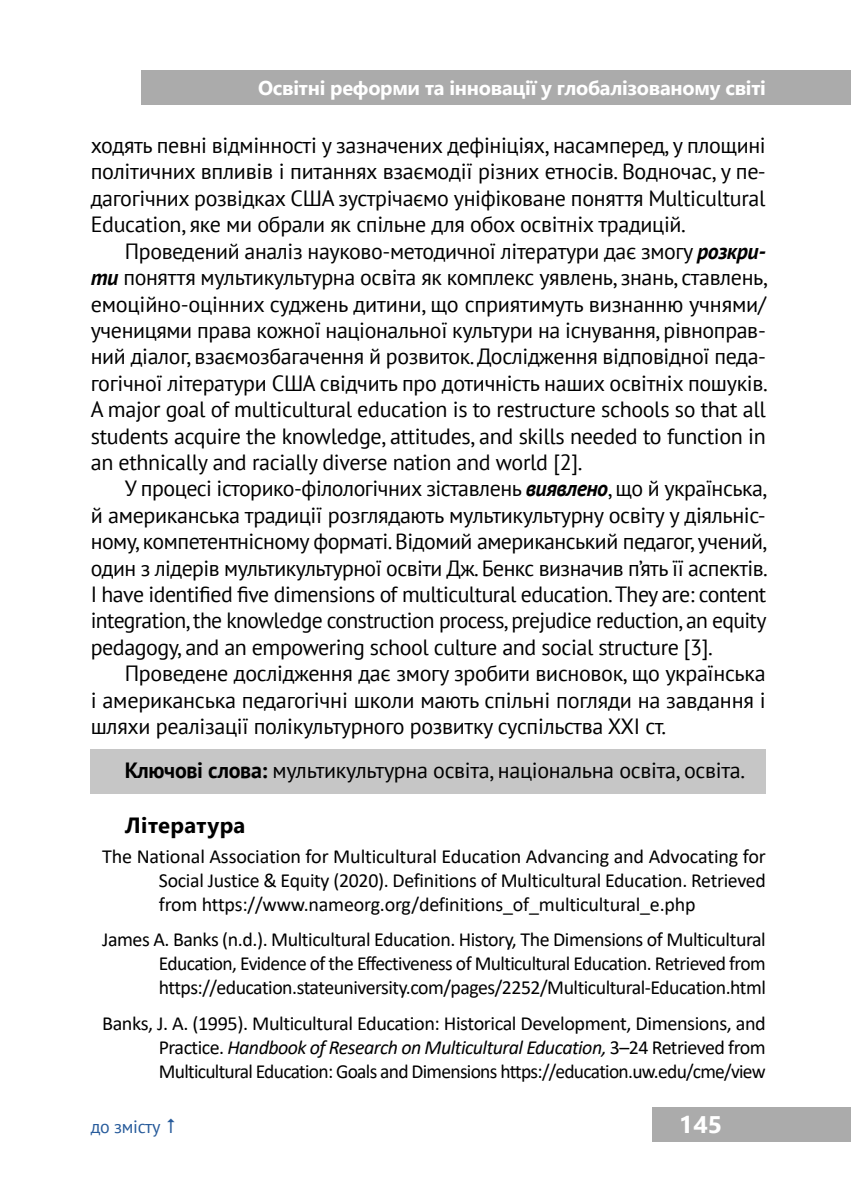
<style>
.page{position:relative;width:851px;height:1191px;background:#fff}
.page>*{position:absolute;margin:0;border:0;box-sizing:border-box;transform-origin:0 0}
.t1{font:700 24px "Segoe UI";color:#fff;scale:1.05 1}
.t2{font:22px/26.4px "PT Sans";letter-spacing:-.015em;color:#000;text-align:justify}
.t3{font:700 22px "Segoe UI";letter-spacing:.02em;color:#000}
.t4{font:20px/24px "Calibri";letter-spacing:-.025em;color:#000;text-align:justify}
.t5{font:700 20px "Segoe UI";letter-spacing:-.015em;color:#fff}
.t6{font:18px "PT Sans";letter-spacing:-.015em;color:#275b9b}
.s1{font-weight:700;font-style:italic}
.s2{font-weight:700}
.s3{font-style:italic}
</style>
<div class="page">
<div style="left:142px;top:71px;width:708px;height:34px;background:#ababab"></div>
<div style="left:652px;top:1107px;width:198px;height:34px;background:#ababab"></div>
<div style="left:91px;top:749px;width:674px;height:45px;background:#c6c6c6"></div>
<p class="t5" style="left:258px;top:69px;width:509px">Освітні реформи та інновації у глобалізованому світі</p>
<p class="t2" style="left:91px;top:132px;width:676px">ходять певні відмінності у зазначених дефініціях, насамперед, у площині політичних впливів і питаннях взаємодії різних етносів. Водночас, у пе&shy;дагогічних розвідках США зустрічаємо уніфіковане поняття Multicultural Education, яке ми обрали як спільне для обох освітніх традицій.</p>
<p class="t2" style="left:91px;top:237px;width:678px;text-indent:34px">Проведений аналіз науково-методичної літератури дає змогу <span class="s1">розкри&shy;ти</span> поняття мультикультурна освіта як комплекс уявлень, знань, ставлень, емоційно-оцінних суджень дитини, що сприятимуть визнанню учнями/ ученицями права кожної національної культури на існування, рівноправ&shy;ний діалог, взаємозбагачення й розвиток. Дослідження відповідної педа&shy;гогічної літератури США свідчить про дотичність наших освітніх пошуків.<br>A major goal of multicultural education is to restructure schools so that all students acquire the knowledge, attitudes, and skills needed to function in an ethnically and racially diverse nation and world [2].</p>
<p class="t2" style="left:91px;top:475px;width:678px;text-indent:34px">У процесі історико-філологічних зіставлень <span class="s1">виявлено</span>, що й українська, й американська традиції розглядають мультикультурну освіту у діяльніс&shy;ному, компетентнісному форматі. Відомий американський педагог, учений, один з лідерів мультикультурної освіти Дж. Бенкс визначив п’ять її аспектів.<br>I have identified five dimensions of multicultural education. They are: content integration, the knowledge construction process, prejudice reduction, an equity pedagogy, and an empowering school culture and social structure [3].</p>
<p class="t2" style="left:91px;top:660px;width:676px;text-indent:34px">Проведене дослідження дає змогу зробити висновок, що українська і американська педагогічні школи мають спільні погляди на завдання і шляхи реалізації полікультурного розвитку суспільства ХХІ ст.</p>
<p class="t2" style="left:125px;top:756px;width:621px"><span class="s2">Ключові слова:</span> мультикультурна освіта, національна освіта, освіта.</p>
<p class="t3" style="left:125px;top:804px;width:122px">Література</p>
<p class="t4" style="left:159px;top:843px;width:608px;text-indent:-57px">The National Association for Multicultural Education Advancing and Advocating for Social Justice &amp; Equity (2020). Definitions of Multicultural Education. Retrieved from https://www.nameorg.org/definitions_of_multicultural_e.php</p>
<p class="t4" style="left:159px;top:927px;width:608px;text-indent:-57px">James A. Banks (n.d.). Multicultural Education. History, The Dimensions of Multicultural Education, Evidence of the Effectiveness of Multicultural Education. Retrieved from https://education.stateuniversity.com/pages/2252/Multicultural-Education.html</p>
<p class="t4" style="left:159px;top:1010px;width:608px;text-indent:-57px">Banks, J. A. (1995). Multicultural Education: Historical Development, Dimensions, and Practice. <span class="s3">Handbook of Research on Multicultural Education,</span> 3–24 Retrieved from Multicultural Education: Goals and Dimensions https://education.uw.edu/cme/view</p>
<p class="t6" style="left:91px;top:1115px;width:87px">до змісту ⭡</p>
<p class="t1" style="left:678px;top:1101px;width:43px">145</p>
</div>
